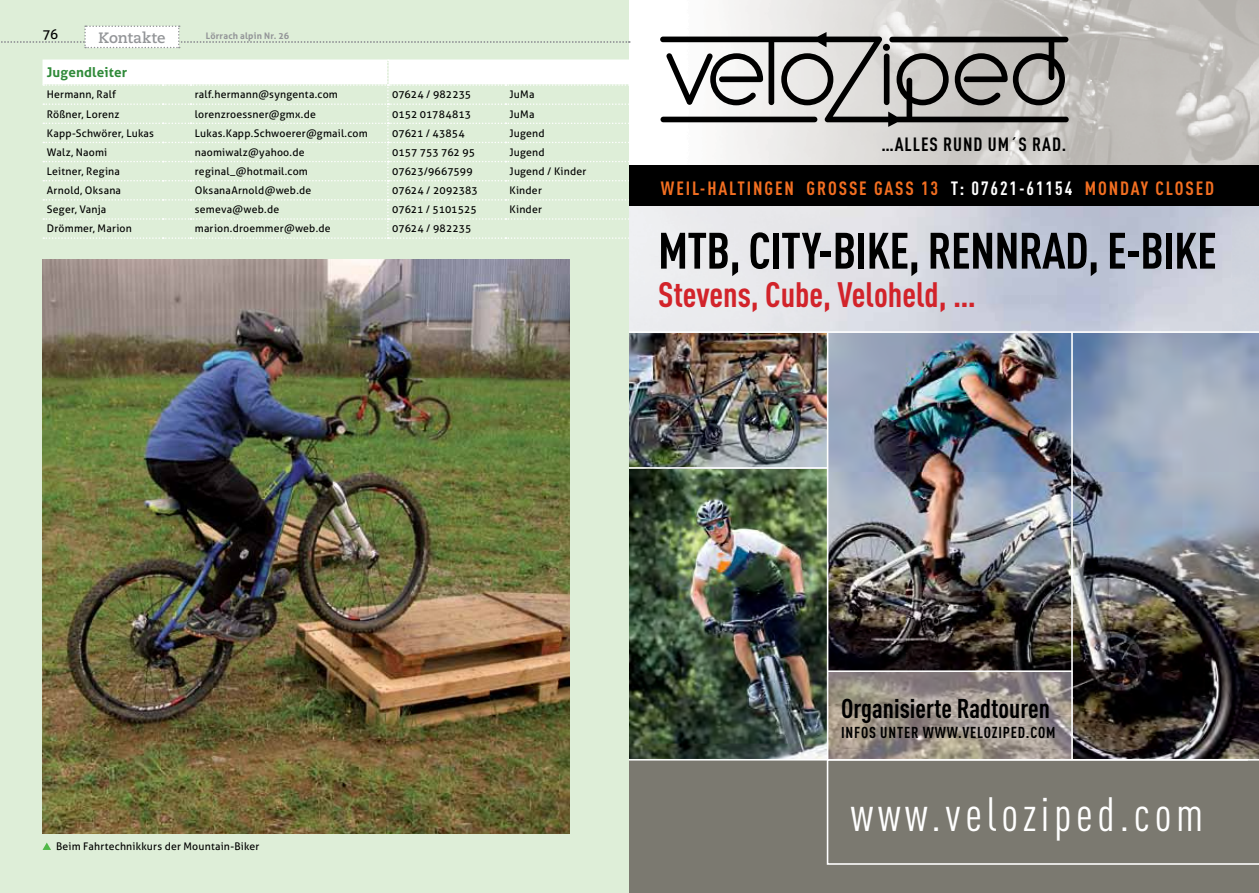
<style>
.page{position:relative;width:1259px;height:893px;background:#fff}
.page>*{position:absolute;margin:0;border:0;box-sizing:border-box;transform-origin:0 0}
.t1{font:700 50.25px "DIN Cond";letter-spacing:-.015em;color:#000}
.t2{font:47.55px "DIN Cond";letter-spacing:.1em;color:#fff}
.t3{font:700 34.8px "DIN Cond";color:#d2232a}
.t4{font:700 26.85px "DIN Cond";color:#000}
.t5{font:700 19.05px "DIN Cond";letter-spacing:.1em;color:#f36f21}
.t6{font:700 19.05px "DIN Cond";letter-spacing:.05em;color:#000}
.t7{font:700 15.6px "DIN Cond";letter-spacing:.05em;color:#000}
.t8{font:700 15px "Caecilia LT Std";letter-spacing:.005em;color:#939598}
.t9{font:700 13.5px "Aller";letter-spacing:.01em;color:#2f8a39}
.t10{font:13.5px "Aller";color:#000}
.t11{font:10.5px "Aller";letter-spacing:.02em;color:#000}
.t12{font:10.5px "Aller";color:#000}
.t13{font:10.5px "Aller";letter-spacing:-.005em;color:#000}
.t14{font:700 9px "Aller";letter-spacing:.025em;color:#939598}
.s1{color:#fff}
</style>
<div class="page">
<div style="left:0;top:0;width:629px;height:893px;background:#deeed8"></div>
<svg style="left:43px;top:60px;width:586px;height:179px"></svg>
<img style="left:43px;top:259px;width:527px;height:574px">
<svg style="left:43px;top:842px;width:8px;height:8px"></svg>
<img style="left:828px;top:333px;width:431px;height:426px">
<img style="left:828px;top:672px;width:243px;height:87px">
<div style="left:629px;top:759px;width:630px;height:134px;background:#7b7970"></div>
<img style="left:662px;top:0;width:597px;height:166px">
<hr style="left:1071px;top:332px;width:1px;height:428px;background:#fff">
<svg style="left:660px;top:32px;width:408px;height:95px"></svg>
<div style="left:629px;top:166px;width:630px;height:40px;background:#000"></div>
<svg style="left:827px;top:759px;width:432px;height:106px"></svg>
<img style="left:629px;top:469px;width:198px;height:290px">
<img style="left:629px;top:333px;width:198px;height:134px">
<hr style="left:629px;top:759px;width:618px;height:1px;background:#fff">
<hr style="left:827px;top:670px;width:245px;height:2px;background:#fff">
<svg style="left:1px;top:26px;width:629px;height:22px"></svg>
<p class="t10" style="left:43px;top:26px;width:17px">76</p>
<h3 class="t8" style="left:98px;top:29px;width:69px">Kontakte</h3>
<p class="t14" style="left:206px;top:30px;width:85px">Lörrach alpin Nr. 26</p>
<p class="t9" style="left:47px;top:64px;width:82px">Jugendleiter</p>
<p class="t11" style="left:47px;top:88px;width:71px">Hermann, Ralf</p>
<p class="t11" style="left:195px;top:88px;width:145px">ralf.hermann@syngenta.com</p>
<p class="t11" style="left:392px;top:88px;width:81px">07624 / 982235</p>
<p class="t11" style="left:509px;top:88px;width:26px">JuMa</p>
<p class="t11" style="left:47px;top:107px;width:74px">Rößner, Lorenz</p>
<p class="t11" style="left:195px;top:107px;width:123px">lorenzroessner@gmx.de</p>
<p class="t11" style="left:392px;top:107px;width:80px">0152 01784813</p>
<p class="t11" style="left:509px;top:107px;width:26px">JuMa</p>
<p class="t11" style="left:47px;top:127px;width:109px">Kapp-Schwörer, Lukas</p>
<p class="t11" style="left:195px;top:127px;width:174px">Lukas.Kapp.Schwoerer@gmail.com</p>
<p class="t12" style="left:392px;top:127px;width:74px">07621 / 43854</p>
<p class="t11" style="left:509px;top:127px;width:37px">Jugend</p>
<p class="t11" style="left:47px;top:146px;width:62px">Walz, Naomi</p>
<p class="t11" style="left:195px;top:146px;width:111px">naomiwalz@yahoo.de</p>
<p class="t13" style="left:392px;top:146px;width:84px">0157 753 762 95</p>
<p class="t11" style="left:509px;top:146px;width:37px">Jugend</p>
<p class="t11" style="left:47px;top:165px;width:75px">Leitner, Regina</p>
<p class="t11" style="left:195px;top:165px;width:115px">reginal_@hotmail.com</p>
<p class="t12" style="left:392px;top:165px;width:82px">07623/9667599</p>
<p class="t11" style="left:509px;top:165px;width:78px">Jugend / Kinder</p>
<p class="t11" style="left:47px;top:184px;width:76px">Arnold, Oksana</p>
<p class="t11" style="left:195px;top:184px;width:118px">OksanaArnold@web.de</p>
<p class="t11" style="left:392px;top:184px;width:87px">07624 / 2092383</p>
<p class="t11" style="left:509px;top:184px;width:34px">Kinder</p>
<p class="t11" style="left:47px;top:203px;width:61px">Seger, Vanja</p>
<p class="t11" style="left:195px;top:203px;width:86px">semeva@web.de</p>
<p class="t12" style="left:392px;top:203px;width:86px">07621 / 5101525</p>
<p class="t11" style="left:509px;top:203px;width:34px">Kinder</p>
<p class="t11" style="left:47px;top:222px;width:87px">Drömmer, Marion</p>
<p class="t11" style="left:195px;top:222px;width:137px">marion.droemmer@web.de</p>
<p class="t11" style="left:392px;top:222px;width:81px">07624 / 982235</p>
<h3 class="t6" style="left:881px;top:133px;width:186px">…ALLES RUND UM´S RAD.</h3>
<h3 class="t5" style="left:661px;top:176px;width:555px">WEIL-HALTINGEN GROSSE GASS 13 <span class="s1">T: 07621-61154</span> MONDAY CLOSED</h3>
<h1 class="t1" style="left:658px;top:220px;width:560px">MTB, CITY-BIKE, RENNRAD, E-BIKE</h1>
<h3 class="t3" style="left:658px;top:274px;width:319px">Stevens, Cube, Veloheld, …</h3>
<p class="t11" style="left:56px;top:840px;width:205px">Beim Fahrtechnikkurs der Mountain-Biker</p>
<h3 class="t4" style="left:841px;top:692px;width:210px">Organisierte Radtouren</h3>
<h3 class="t7" style="left:841px;top:723px;width:216px">INFOS UNTER WWW.VELOZIPED.COM</h3>
<h2 class="t2" style="left:851px;top:786px;width:354px">www.veloziped.com</h2>
</div>
